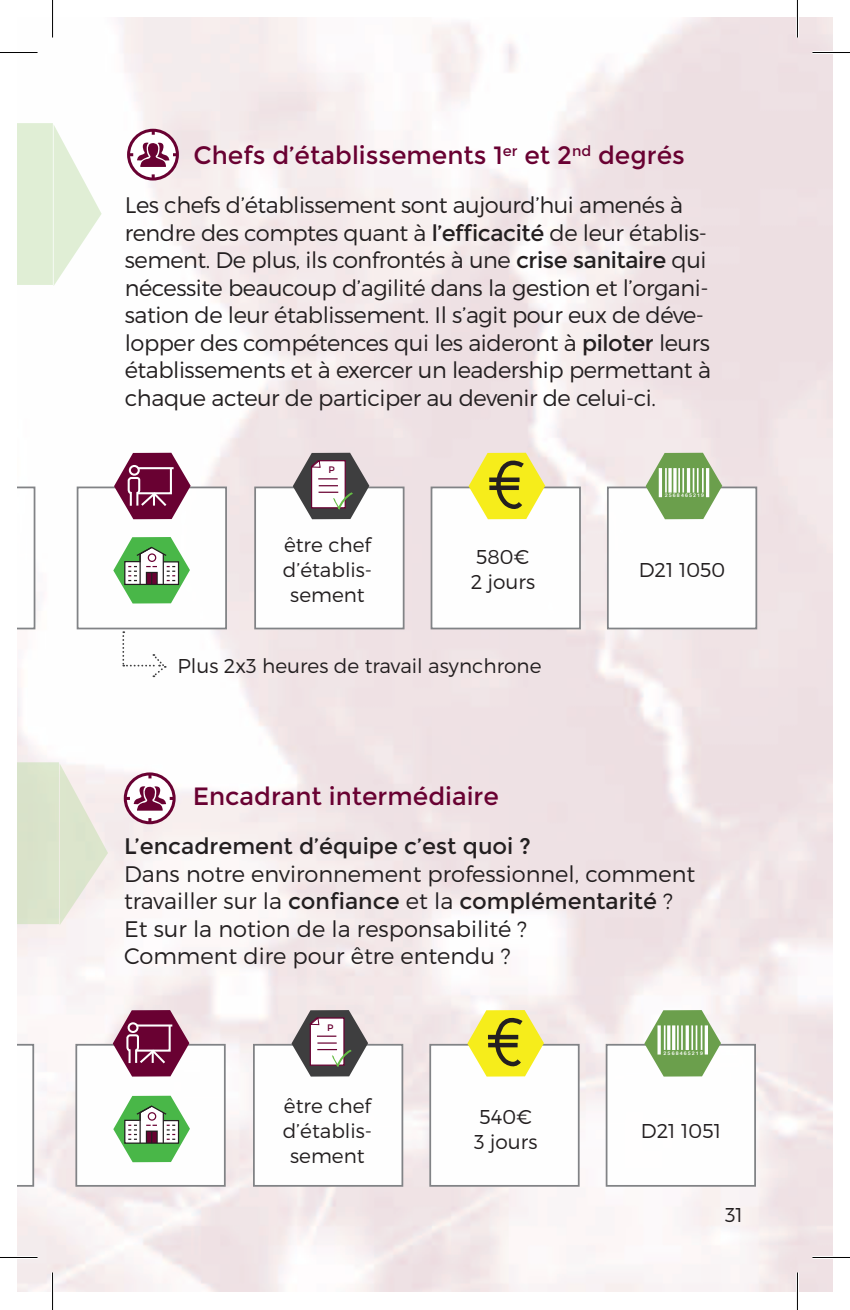
<style>
.page{position:relative;width:850px;height:1310px;background:#fff}
.page>*{position:absolute;margin:0;border:0;box-sizing:border-box;transform-origin:0 0}
.t1{font:25px "Montserrat";color:#690132}
.t2{font:300 22.5px/27.5px "Montserrat";letter-spacing:-.02em;color:#231f20}
.t3{font:300 22.5px/27.5px "Montserrat";color:#231f20}
.t4{font:22.5px "Montserrat";color:#231f20}
.t5{font:300 20px/25px "Montserrat";color:#231f20}
.t6{font:9.5px "Montserrat";color:#690132}
.t7{font:5px "Arial Rounded MT Bold";letter-spacing:.23em;color:#fff}
.s1{font-weight:400}
</style>
<div class="page">
<img style="left:17px;top:17px;width:815px;height:1274px">
<div style="left:77px;top:486px;width:150px;height:143px;background:#fff;border:2px solid #808285"></div>
<svg style="left:17px;top:486px;width:18px;height:143px"></svg>
<div style="left:254px;top:486px;width:150px;height:143px;background:#fff;border:2px solid #808285"></div>
<div style="left:430px;top:486px;width:150px;height:143px;background:#fff;border:2px solid #808285"></div>
<div style="left:606px;top:486px;width:150px;height:143px;background:#fff;border:2px solid #808285"></div>
<svg style="left:292px;top:453px;width:77px;height:66px"></svg>
<svg style="left:645px;top:453px;width:77px;height:66px"></svg>
<hr style="left:701px;top:468px;width:2px;height:24px;background:#fff">
<hr style="left:692px;top:468px;width:2px;height:24px;background:#fff">
<svg style="left:468px;top:453px;width:77px;height:66px;background:#e8e054"></svg>
<div style="left:489px;top:477px;width:30px;height:5px;background:#231f20"></div>
<div style="left:489px;top:485px;width:29px;height:5px;background:#231f20"></div>
<svg style="left:114px;top:453px;width:76px;height:66px"></svg>
<div style="left:75px;top:1044px;width:150px;height:142px;background:#fff;border:2px solid #808285"></div>
<svg style="left:17px;top:1044px;width:17px;height:142px"></svg>
<div style="left:253px;top:1044px;width:150px;height:142px;background:#fff;border:2px solid #808285"></div>
<div style="left:429px;top:1044px;width:150px;height:142px;background:#fff;border:2px solid #808285"></div>
<div style="left:605px;top:1044px;width:150px;height:142px;background:#fff;border:2px solid #808285"></div>
<svg style="left:291px;top:1010px;width:77px;height:66px"></svg>
<svg style="left:644px;top:1010px;width:76px;height:66px"></svg>
<svg style="left:467px;top:1010px;width:76px;height:66px;background:#e7e053"></svg>
<hr style="left:487px;top:1035px;width:31px;height:4px;background:#231f20">
<hr style="left:488px;top:1043px;width:29px;height:4px;background:#231f20">
<svg style="left:113px;top:1010px;width:76px;height:66px"></svg>
<svg style="left:17px;top:123px;width:85px;height:163px"></svg>
<svg style="left:17px;top:762px;width:91px;height:163px;background:#e2e7d5"></svg>
<svg style="left:128px;top:130px;width:49px;height:49px"></svg>
<div style="left:127px;top:129px;width:52px;height:52px;border:3px solid #690132;border-radius:50%"></div>
<svg style="left:152px;top:130px;width:3px;height:5px"></svg>
<svg style="left:151px;top:174px;width:4px;height:5px"></svg>
<svg style="left:128px;top:143px;width:49px;height:24px"></svg>
<svg style="left:113px;top:537px;width:77px;height:66px"></svg>
<svg style="left:125px;top:774px;width:49px;height:49px"></svg>
<div style="left:124px;top:772px;width:51px;height:52px;border:3px solid #690132;border-radius:50%"></div>
<svg style="left:148px;top:774px;width:3px;height:4px"></svg>
<svg style="left:148px;top:818px;width:3px;height:5px"></svg>
<svg style="left:125px;top:786px;width:49px;height:25px"></svg>
<svg style="left:113px;top:1096px;width:77px;height:66px"></svg>
<svg style="left:122px;top:631px;width:44px;height:46px"></svg>
<hr style="left:0;top:51px;width:37px;height:3px;background:#fff">
<hr style="left:812px;top:51px;width:37px;height:3px;background:#fff">
<hr style="left:0;top:1256px;width:37px;height:3px;background:#fff">
<hr style="left:812px;top:1256px;width:37px;height:3px;background:#fff">
<hr style="left:51px;top:0;width:3px;height:38px;background:#fff">
<hr style="left:51px;top:1272px;width:3px;height:38px;background:#fff">
<hr style="left:795px;top:0;width:3px;height:38px;background:#fff">
<hr style="left:795px;top:1272px;width:3px;height:38px;background:#fff">
<hr style="left:0;top:52px;width:37px;height:1px;background:#000">
<hr style="left:812px;top:52px;width:37px;height:1px;background:#000">
<hr style="left:0;top:1257px;width:37px;height:1px;background:#000">
<hr style="left:812px;top:1257px;width:37px;height:1px;background:#000">
<hr style="left:52px;top:0;width:1px;height:38px;background:#000">
<hr style="left:52px;top:1272px;width:1px;height:38px;background:#000">
<hr style="left:796px;top:0;width:1px;height:38px;background:#000">
<hr style="left:796px;top:1272px;width:1px;height:38px;background:#000">
<p class="t1" style="left:193px;top:141px;width:492px">Chefs d’établissements 1<sup>er</sup> et 2<sup>nd</sup> degrés</p>
<p class="t2" style="left:125px;top:191px;width:587px">Les chefs d’établissement sont aujourd’hui amenés à rendre des comptes quant à <span class="s1">l’efficacité</span> de leur établis&shy;sement. De plus, ils confrontés à une <span class="s1">crise sanitaire</span> qui nécessite beaucoup d’agilité dans la gestion et l’organi&shy;sation de leur établissement. Il s’agit pour eux de déve&shy;lopper des compétences qui les aideront à <span class="s1">piloter</span> leurs établissements et à exercer un leadership permettant à chaque acteur de participer au devenir de celui-ci.</p>
<p class="t6" style="left:328px;top:464px;width:8px">P</p>
<p class="t5" style="left:283px;top:532px;width:91px;text-align:center">être chef d’établis&shy;sement</p>
<p class="t5" style="left:470px;top:544px;width:66px">580€<br>2 jours</p>
<p class="t5" style="left:177px;top:652px;width:365px">Plus 2x3 heures de travail asynchrone</p>
<p class="t7" style="left:664px;top:492px;width:41px">2568465219</p>
<p class="t5" style="left:638px;top:557px;width:88px">D21 1050</p>
<p class="t1" style="left:192px;top:782px;width:308px">Encadrant intermédiaire</p>
<p class="t4" style="left:124px;top:833px;width:408px">L’encadrement d’équipe c’est quoi ?</p>
<p class="t3" style="left:124px;top:859px;width:572px">Dans notre environnement professionnel, comment travailler sur la <span class="s1">confiance</span> et la <span class="s1">complémentarité</span> ?<br>Et sur la notion de la responsabilité ?<br>Comment dire pour être entendu ?</p>
<p class="t6" style="left:327px;top:1022px;width:8px">P</p>
<p class="t5" style="left:282px;top:1093px;width:91px;text-align:center">être chef d’établis&shy;sement</p>
<p class="t5" style="left:474px;top:1104px;width:65px">540€<br>3 jours</p>
<p class="t7" style="left:663px;top:1050px;width:41px">2568465219</p>
<p class="t5" style="left:640px;top:1118px;width:82px">D21 1051</p>
<p class="t5" style="left:724px;top:1202px;width:19px">31</p>
</div>
